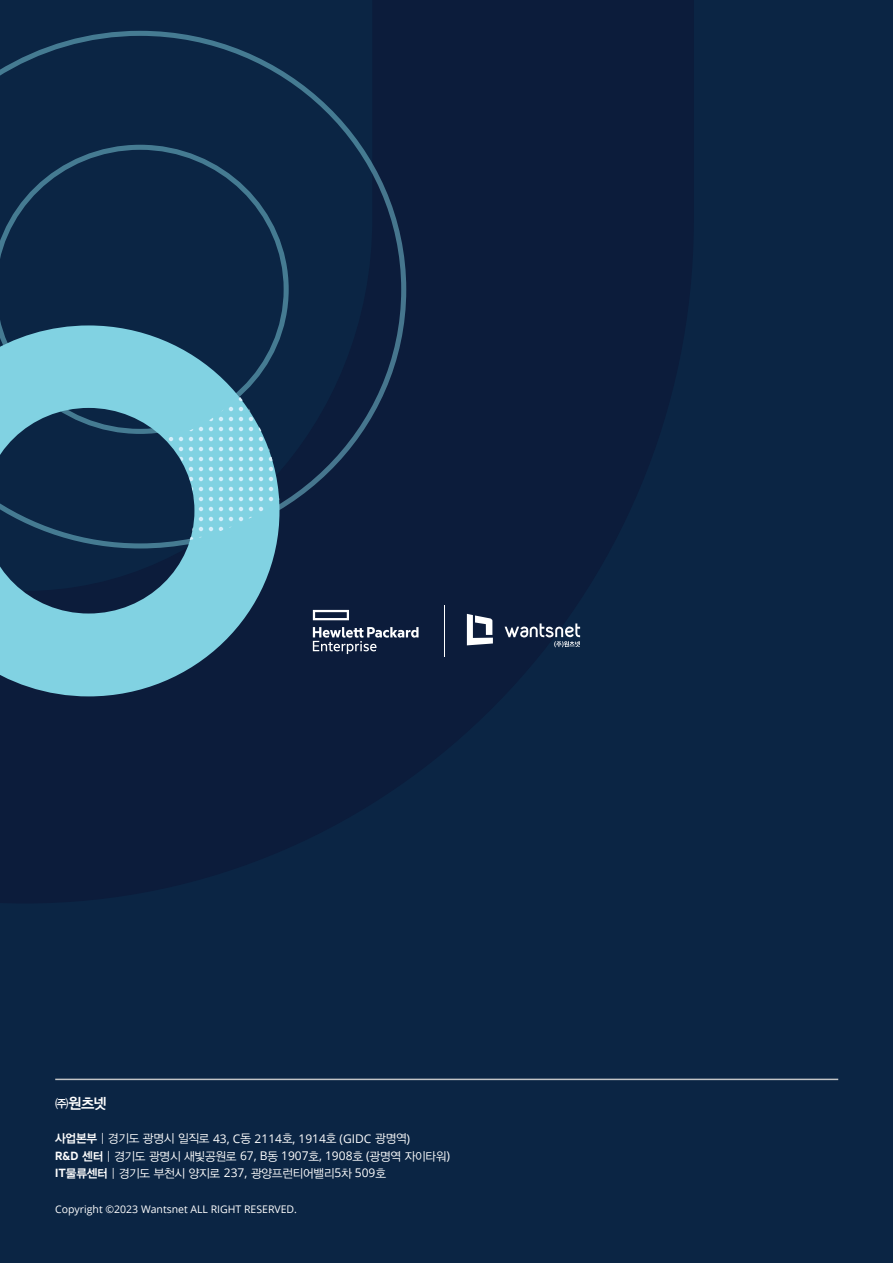
<style>
.page{position:relative;width:893px;height:1263px;background:#0b2544}
.page>*{position:absolute;margin:0;border:0;box-sizing:border-box;transform-origin:0 0}
.t1{font:15px "YDGO14";color:#fff}
.t2{font:12px/17.2px "YDGO12";letter-spacing:-.025em;color:#fff}
.t3{font:12px "Open Sans";color:#fff}
.t4{font:10.5px "Open Sans";color:#fff}
.s1{font-family:"YDGO14"}
.s2{font-family:"YDGO12"}
.s3{font-family:"Metric HPE";font-weight:600;font-size:13.5px}
.s4{font-family:"Open Sans"}
</style>
<div class="page">
<svg style="left:0;top:30px;width:406px;height:493px"></svg>
<svg style="left:0;top:217px;width:279px;height:480px"></svg>
<svg style="left:165px;top:395px;width:114px;height:145px"></svg>
<hr style="left:444px;top:606px;width:1px;height:51px;background:#fff">
<svg style="left:467px;top:614px;width:26px;height:31px"></svg>
<svg style="left:505px;top:623px;width:75px;height:24px"></svg>
<svg style="left:313px;top:610px;width:36px;height:10px"></svg>
<svg style="left:313px;top:627px;width:105px;height:27px"></svg>
<hr style="left:55px;top:1079px;width:783px;height:1px;background:#c3c4c6">
<p class="t1" style="left:55px;top:1096px;width:53px">㈜원츠넷</p>
<p class="t3" style="left:55px;top:1130px;width:356px"><span class="s1">사업본부</span> <span class="s2">| 경기도 광명시 일직로</span> 43, C<span class="s2">동</span> 2114<span class="s2">호</span>, 1914<span class="s2">호</span> (GIDC <span class="s2">광명역</span>)</p>
<p class="t2" style="left:55px;top:1147px;width:396px"><span class="s3">R&amp;D</span> <span class="s1">센터</span> | 경기도 광명시 새빛공원로 <span class="s4">67, B</span>동 <span class="s4">1907</span>호<span class="s4">, 1908</span>호 <span class="s4">(</span>광명역 자이타워<span class="s4">)<br></span><span class="s3">IT</span><span class="s1">물류센터</span> | 경기도 부천시 양지로 <span class="s4">237,</span> 광양프런티어밸리<span class="s4">5</span>차 <span class="s4">509</span>호</p>
<p class="t4" style="left:55px;top:1202px;width:243px">Copyright ©2023 Wantsnet ALL RIGHT RESERVED.</p>
</div>
